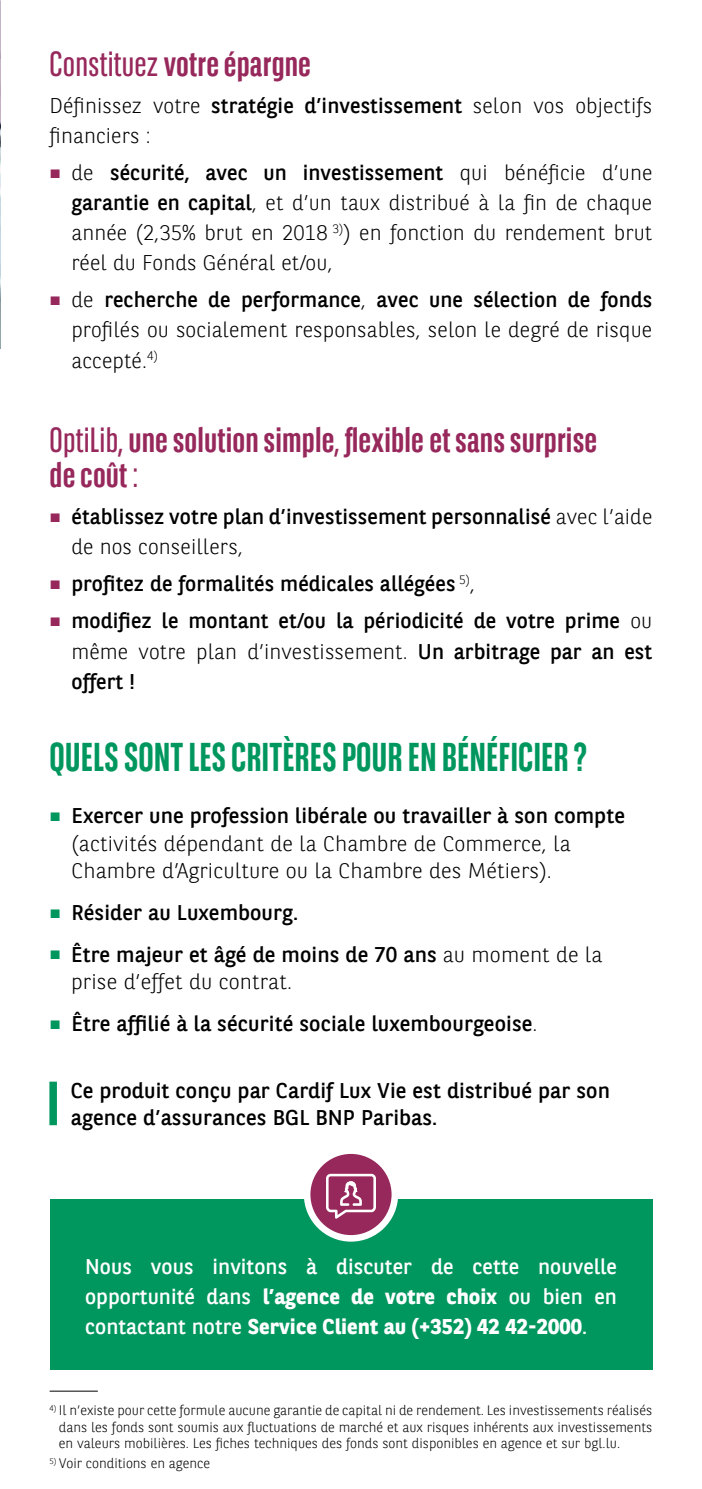
<style>
.page{position:relative;width:702px;height:1489px;background:#fff}
.page>*{position:absolute;margin:0;border:0;box-sizing:border-box;transform-origin:0 0}
.t1{font:700 40px "BNPP Sans Condensed";color:#00975f}
.t2{font:700 35px/35px "BNPP Sans Condensed";letter-spacing:.005em;color:#97285b}
.t3{font:300 21.25px/30px "BNPP Sans";letter-spacing:.005em;color:#000}
.t4{font:21.25px/30px "BNPP Sans";letter-spacing:.005em;color:#000}
.t5{font:21.25px/30px "BNPP Sans";letter-spacing:.005em;color:#fff;text-align:justify}
.t6{font:300 13.75px/16.5px "BNPP Sans";color:#000;text-align:justify}
.s1{font-weight:400}
.s2{font-family:"Times New Roman";font-weight:400;font-size:18.75px;color:#97285b}
.s3{font-family:"Times New Roman";font-size:18.75px;color:#97285b}
.s4{font-weight:300}
.s5{font-family:"Times New Roman";font-weight:400;font-size:18.75px;color:#00975f}
.s6{font-family:"Times New Roman";font-size:18.75px;color:#00975f}
.s7{font-weight:700}
</style>
<div class="page">
<hr style="left:50px;top:1390px;width:48px;height:1px;background:#000">
<div style="left:50px;top:1198px;width:602px;height:170px;background:#00975f"></div>
<svg style="left:307px;top:1150px;width:88px;height:88px;background:#a54672"></svg>
<div style="left:304px;top:1147px;width:94px;height:94px;border:7px solid #fff;border-radius:50%"></div>
<svg style="left:326px;top:1173px;width:50px;height:45px;background:#b46488"></svg>
<hr style="left:0;top:0;width:1px;height:348px;background:#d1e4eb">
<img style="left:0;top:28px;width:1px;height:320px">
<div style="left:49px;top:1081px;width:8px;height:44px;background:#00975f"></div>
<h2 class="t2" style="left:50px;top:45px;width:263px"><span class="s1">Constituez</span> votre épargne</h2>
<p class="t3" style="left:50px;top:90px;width:604px">Définissez votre <span class="s1">stratégie d’investissement</span> selon vos objectifs financiers :</p>
<p class="t3" style="left:71px;top:157px;width:582px;text-align:justify;text-indent:-22px"><span class="s2">■</span> de <span class="s1">sécurité, avec un investissement</span> qui bénéficie d’une <span class="s1">garantie en capital</span>, et d’un taux distribué à la fin de chaque année (2,35% brut en 2018 <sup>3)</sup>) en fonction du rendement brut réel du Fonds Général et/ou,</p>
<p class="t3" style="left:71px;top:284px;width:582px;text-align:justify;text-indent:-22px"><span class="s2">■</span> de <span class="s1">recherche de performance</span>, <span class="s1">avec une sélection de fonds </span>profilés ou socialement responsables, selon le degré de risque accepté.<sup>4)</sup></p>
<h2 class="t2" style="left:50px;top:421px;width:549px"><span class="s1">OptiLib,</span> une solution simple<span class="s1">,</span> flexibleet sans surprise de coût <span class="s1">:</span></h2>
<p class="t4" style="left:71px;top:501px;width:582px;text-indent:-22px"><span class="s3">■</span> établissez votre plan d’investissement personnalisé <span class="s4">avec l’aide de nos conseillers,</span></p>
<p class="t4" style="left:50px;top:568px;width:427px"><span class="s3">■</span> profitez de formalités médicales allégées <sup>5)</sup><span class="s4">,</span></p>
<p class="t4" style="left:71px;top:605px;width:582px;text-align:justify;text-indent:-22px"><span class="s3">■</span> modifiez le montant et/ou la périodicité de votre prime <span class="s4">ou même votre plan d’investissement.</span> Un arbitrage par an est offert !</p>
<h1 class="t1" style="left:50px;top:730px;width:538px">QUELS SONT LES CRITÈRES POUR EN BÉNÉFICIER ?</h1>
<p class="t3" style="left:71px;top:801px;width:555px;line-height:27.5px;text-indent:-22px"><span class="s5">■</span> <span class="s1">Exercer une profession libérale ou travailler à son compte </span>(activités dépendant de la Chambre de Commerce, la<br>Chambre d’Agriculture ou la Chambre des Métiers).</p>
<p class="t4" style="left:50px;top:896px;width:250px"><span class="s6">■</span> Résider au Luxembourg.</p>
<p class="t3" style="left:71px;top:939px;width:533px;line-height:27.5px;text-indent:-22px"><span class="s5">■</span> <span class="s1">Être majeur et âgé de moins de 70 ans</span> au moment de la prise d’effet du contrat.</p>
<p class="t4" style="left:50px;top:1007px;width:489px"><span class="s6">■</span> Être affilié à la sécurité sociale luxembourgeoise<span class="s4">.</span></p>
<p class="t4" style="left:71px;top:1075px;width:540px;line-height:27.5px">Ce produit conçu par Cardif Lux Vie est distribué par son agence d’assurances BGL BNP Paribas.</p>
<p class="t5" style="left:85px;top:1250px;width:533px">Nous vous invitons à discuter de cette nouvelle opportunité dans <span class="s7">l’agence de votre choix</span> ou bien en contactant notre <span class="s7">Service Client au (+352) 42 42-2000</span>.</p>
<p class="t6" style="left:59px;top:1401px;width:595px;text-indent:-9px"><sup>4)</sup> Il n’existe pour cette formule aucune garantie de capital ni de rendement. Les investissements réalisés dans les fonds sont soumis aux fluctuations de marché et aux risques inhérents aux investissements en valeurs mobilières. Les fiches techniques des fonds sont disponibles en agence et sur bgl.lu.</p>
<p class="t6" style="left:50px;top:1454px;width:162px"><sup>5)</sup> Voir conditions en agence</p>
</div>
